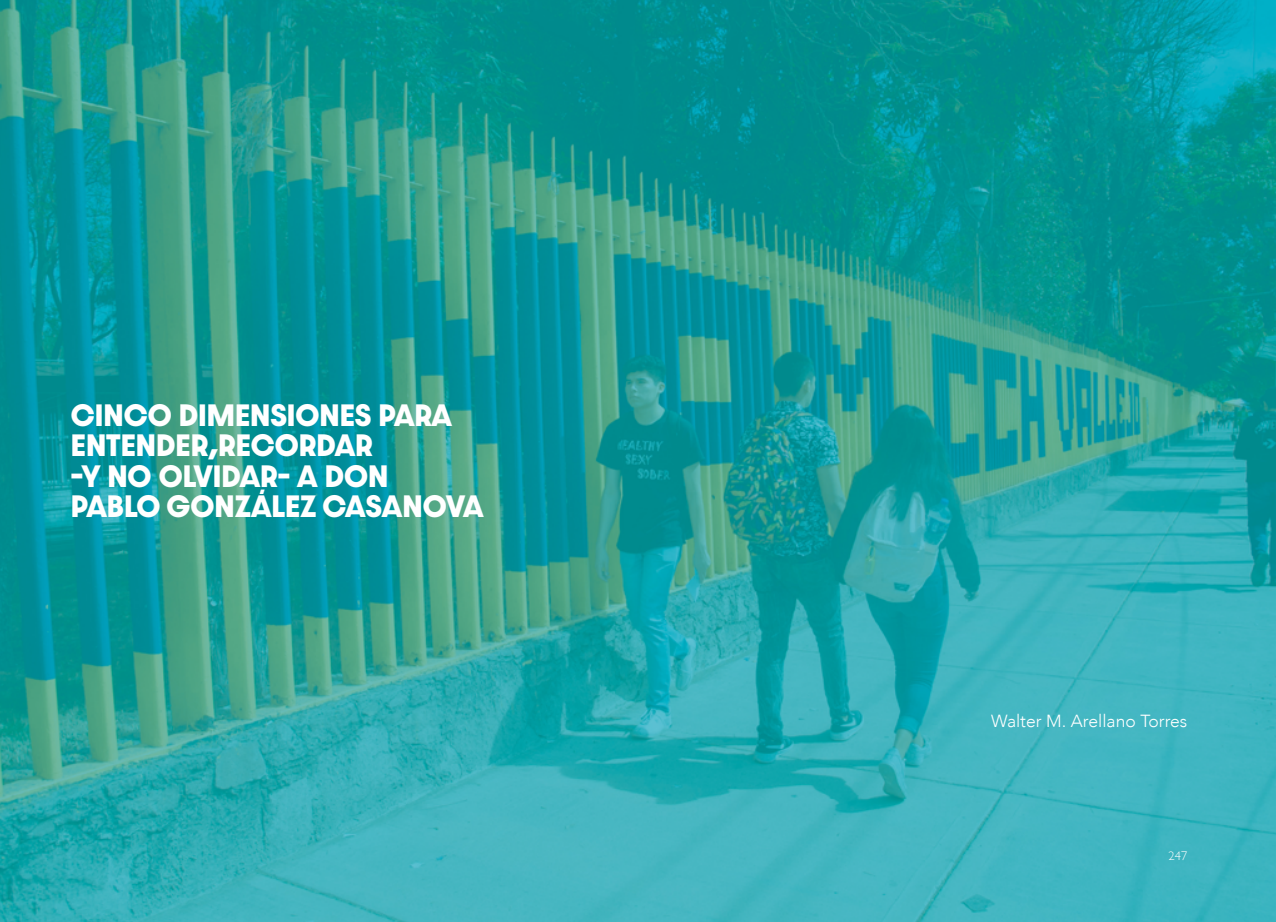
<style>
.page{position:relative;width:1276px;height:922px;background:#fff}
.page>*{position:absolute;margin:0;border:0;box-sizing:border-box;transform-origin:0 0}
.t1{font:700 26.25px/30px "Dazzle Unicase";color:#fff}
.t2{font:300 17.5px "Avenir";color:#fff}
.t3{font:300 12.5px "Gill Sans";color:#fff}
</style>
<div class="page">
<img style="left:0;top:0;width:1276px;height:921px">
<p class="t1" style="left:71px;top:400px;width:414px">CINCO DIMENSIONES PARA<br>ENTENDER,RECORDAR<br>–Y NO OLVIDAR– A DON<br>PABLO GONZÁLEZ CASANOVA</p>
<p class="t2" style="left:991px;top:709px;width:198px">Walter M. Arellano Torres</p>
<p class="t3" style="left:1168px;top:848px;width:20px">247</p>
</div>
